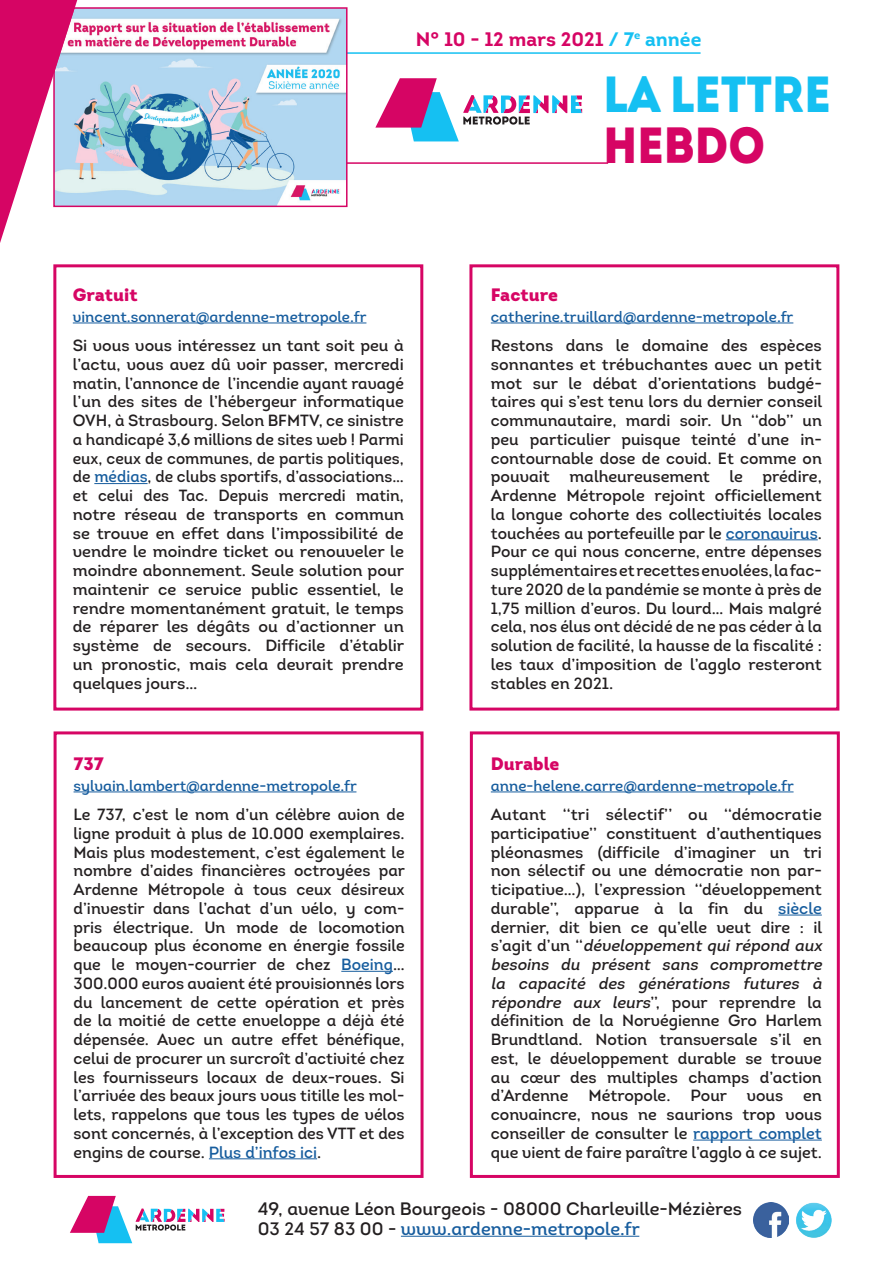
<style>
.page{position:relative;width:893px;height:1263px;background:#fff}
.page>*{position:absolute;margin:0;border:0;box-sizing:border-box;transform-origin:0 0}
.t1{font:900 50.7px "Intro";color:#15c0f2;scale:.91 1}
.t2{font:900 50.7px "Intro";color:#d60564;scale:.91 1}
.t3{font:700 19.5px "Intro";color:#d60564}
.t4{font:18px/19.5px "Intro Regular Alt";color:#231f20}
.t5{font:900 18px "Intro";color:#d60564}
.t6{font:16.2px/18.8px "Intro Regular Alt";color:#231f20;text-align:justify}
.t7{font:15px "Intro Regular Alt";color:#175d9e}
.s1{color:#15c0f2}
.s2{color:#175d9e}
.s3{font-style:italic}
</style>
<div class="page">
<hr style="left:229px;top:162px;width:379px;height:2px;background:#d60564">
<hr style="left:229px;top:52px;width:472px;height:2px;background:#15c0f2">
<svg style="left:375px;top:78px;width:207px;height:63px"></svg>
<div style="left:469px;top:264px;width:370px;height:446px;border:3px solid #d60564"></div>
<div style="left:53px;top:264px;width:370px;height:446px;border:3px solid #d60564"></div>
<div style="left:470px;top:731px;width:370px;height:447px;border:3px solid #d60564"></div>
<div style="left:54px;top:731px;width:369px;height:447px;border:3px solid #d60564"></div>
<hr style="left:74px;top:791px;width:282px;height:1px;background:#175d9e">
<hr style="left:341px;top:971px;width:52px;height:1px;background:#175d9e">
<hr style="left:209px;top:1158px;width:108px;height:1px;background:#175d9e">
<hr style="left:73px;top:323px;width:293px;height:1px;background:#175d9e">
<hr style="left:94px;top:483px;width:54px;height:1px;background:#175d9e">
<hr style="left:491px;top:323px;width:302px;height:1px;background:#175d9e">
<hr style="left:726px;top:539px;width:92px;height:1px;background:#175d9e">
<hr style="left:491px;top:791px;width:302px;height:1px;background:#175d9e">
<hr style="left:778px;top:915px;width:44px;height:1px;background:#175d9e">
<hr style="left:693px;top:1140px;width:129px;height:1px;background:#175d9e">
<hr style="left:401px;top:1236px;width:238px;height:1px;background:#175d9e">
<img style="left:754px;top:1202px;width:34px;height:35px">
<img style="left:796px;top:1202px;width:36px;height:36px">
<svg style="left:70px;top:1196px;width:155px;height:47px"></svg>
<img style="left:77px;top:10px;width:268px;height:194px">
<div style="left:53px;top:7px;width:295px;height:200px;border:2px solid #d60564"></div>
<svg style="left:0;top:0;width:77px;height:243px"></svg>
<p class="t3" style="left:416px;top:26px;width:287px">N° 10 - 12 mars 2021 <span class="s1">/ 7</span><sup>e</sup> <span class="s1">année</span></p>
<p class="t5" style="left:73px;top:283px;width:66px">Gratuit</p>
<p class="t7" style="left:73px;top:307px;width:295px">vincent.sonnerat@ardenne-metropole.fr</p>
<p class="t6" style="left:73px;top:336px;width:333px">Si vous vous intéressez un tant soit peu à l’actu, vous avez dû voir passer, mercredi matin, l’annonce de l’incendie ayant ravagé l’un des sites de l’hébergeur informatique OVH, à Strasbourg. Selon BFMTV, ce sinistre a handicapé 3,6 millions de sites web ! Parmi eux, ceux de communes, de partis politiques, de <span class="s2">médias</span>, de clubs sportifs, d’associations… et celui des Tac. Depuis mercredi matin, notre réseau de transports en commun se trouve en effet dans l’impossibilité de vendre le moindre ticket ou renouveler le moindre abonnement. Seule solution pour maintenir ce service public essentiel, le rendre momentanément gratuit, le temps de réparer les dégâts ou d’actionner un système de secours. Difficile d’établir un pronostic, mais cela devrait prendre quelques jours…</p>
<p class="t5" style="left:74px;top:752px;width:32px">737</p>
<p class="t7" style="left:74px;top:776px;width:285px">sylvain.lambert@ardenne-metropole.fr</p>
<p class="t6" style="left:74px;top:805px;width:333px">Le 737, c’est le nom d’un célèbre avion de ligne produit à plus de 10.000 exemplaires.<br>Mais plus modestement, c’est également le nombre d’aides financières octroyées par Ardenne Métropole à tous ceux désireux d’investir dans l’achat d’un vélo, y com&shy;pris électrique. Un mode de locomotion beaucoup plus économe en énergie fossile que le moyen-courrier de chez <span class="s2">Boeing</span>… 300.000 euros avaient été provisionnés lors du lancement de cette opération et près de la moitié de cette enveloppe a déjà été dépensée. Avec un autre effet bénéfique, celui de procurer un surcroît d’activité chez les fournisseurs locaux de deux-roues. Si l’arrivée des beaux jours vous titille les mol&shy;lets, rappelons que tous les types de vélos sont concernés, à l’exception des VTT et des engins de course. <span class="s2">Plus d’infos ici</span>.</p>
<h1 class="t1" style="left:604px;top:60px;width:251px">LA LETTRE</h1>
<h1 class="t2" style="left:604px;top:112px;width:179px">HEBDO</h1>
<p class="t5" style="left:491px;top:283px;width:69px">Facture</p>
<p class="t7" style="left:491px;top:307px;width:304px">catherine.truillard@ardenne-metropole.fr</p>
<p class="t6" style="left:491px;top:336px;width:333px">Restons dans le domaine des espèces sonnantes et trébuchantes avec un petit mot sur le débat d’orientations budgé&shy;taires qui s’est tenu lors du dernier conseil communautaire, mardi soir. Un ‘‘dob’’ un peu particulier puisque teinté d’une in&shy;contournable dose de covid. Et comme on pouvait malheureusement le prédire, Ardenne Métropole rejoint officiellement la longue cohorte des collectivités locales touchées au portefeuille par le <span class="s2">coronavirus</span>.<br>Pour ce qui nous concerne, entre dépenses supplémentaires et recettes envolées, la fac&shy;ture 2020 de la pandémie se monte à près de 1,75 million d’euros. Du lourd… Mais malgré cela, nos élus ont décidé de ne pas céder à la solution de facilité, la hausse de la fiscalité : les taux d’imposition de l’agglo resteront stables en 2021.</p>
<p class="t5" style="left:491px;top:752px;width:70px">Durable</p>
<p class="t7" style="left:491px;top:776px;width:305px">anne-helene.carre@ardenne-metropole.fr</p>
<p class="t6" style="left:491px;top:805px;width:336px;text-align:left">Autant ‘‘tri sélectif’’ ou ‘‘démocratie participative’’ constituent d’authentiques pléonasmes (difficile d’imaginer un tri non sélectif ou une démocratie non par&shy;ticipative…), l’expression ‘‘développement durable’’, apparue à la fin du <span class="s2">siècle </span>dernier, dit bien ce qu’elle veut dire : il s ’ a g i t d ’ u n ‘ ‘ <span class="s3">développement qui répond aux besoins du présent sans compromettre la capacité des générations futures à répondre aux leurs</span>’ ’, p o u r re p re n d re l a définition de la Norvégienne Gro Harlem Brundtland. Notion transversale s’il en est, le développement durable se trouve au cœur des multiples champs d’action d’Ardenne Métropole. Pour vous en convaincre, nous ne saurions trop vous conseiller de consulter le <span class="s2">rapport complet </span>que vient de faire paraître l’agglo à ce sujet.</p>
<p class="t4" style="left:258px;top:1199px;width:486px">49, avenue Léon Bourgeois - 08000 Charleville-Mézières<br>03 24 57 83 00 - <span class="s2">www.ardenne-metropole.fr</span></p>
</div>
